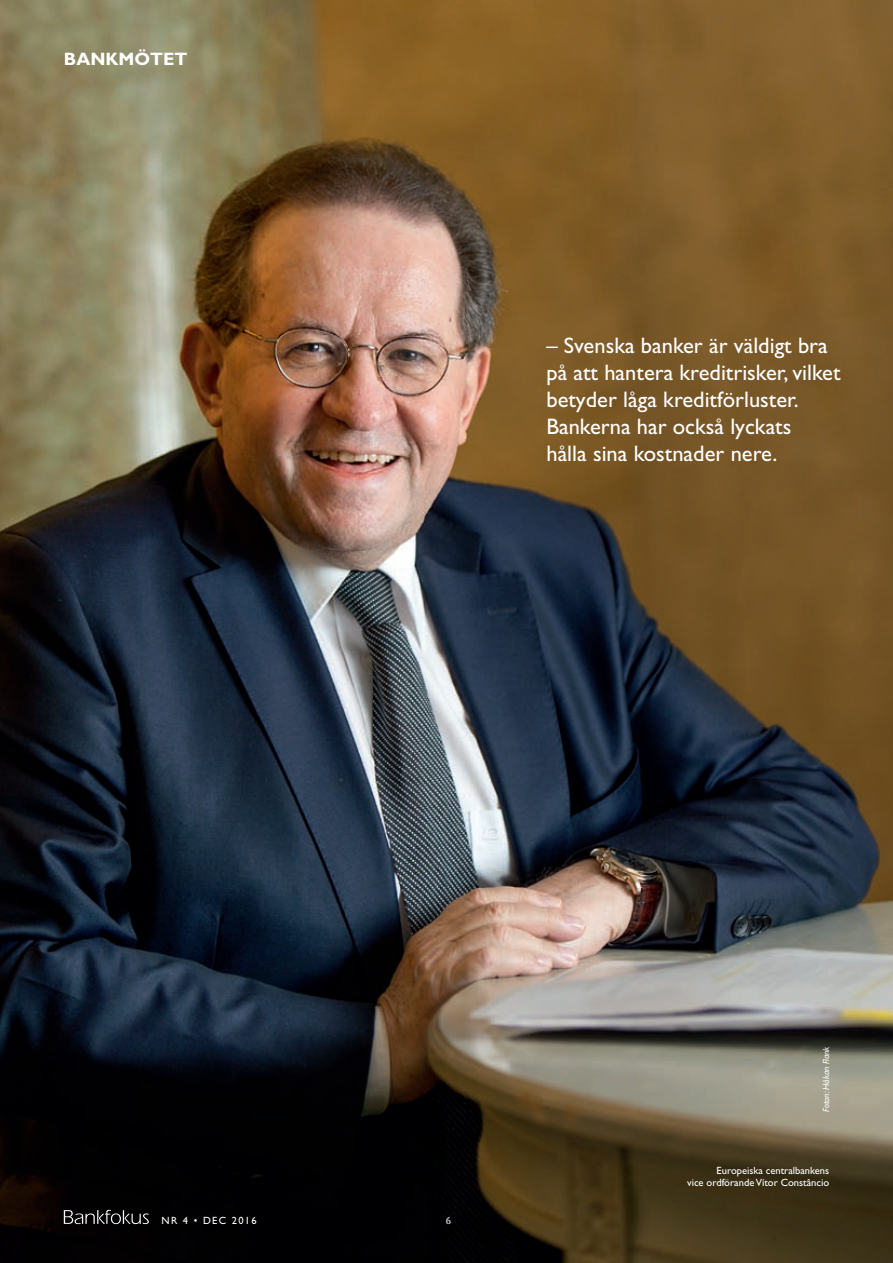
<style>
.page{position:relative;width:893px;height:1263px;background:#fff}
.page>*{position:absolute;margin:0;border:0;box-sizing:border-box;transform-origin:0 0}
.t1{font:22.5px/27px "Gill Sans";color:#fff}
.t2{font:700 18px "Gill Sans";color:#fff}
.t3{font:10.5px/12px "Gill Sans";color:#fff;text-align:right}
.t4{font:10.5px "Gill Sans";letter-spacing:.125em;color:#fff}
.t5{font:italic 9px "Gill Sans";color:#fff}
</style>
<div class="page">
<img style="left:0;top:0;width:893px;height:1263px">
<svg style="left:64px;top:1210px;width:85px;height:14px"></svg>
<p class="t2" style="left:64px;top:48px;width:125px">BANKMÖTET</p>
<p class="t1" style="left:546px;top:332px;width:296px">– Svenska banker är väldigt bra på att hantera kreditrisker, vilket betyder låga kreditförluster.<br>Bankerna har också lyckats<br>hålla sina kostnader nere.</p>
<p class="t4" style="left:162px;top:1214px;width:97px">NR 4 • DEC 2016</p>
<p class="t3" style="left:446px;top:1214px;width:7px">6</p>
<p class="t5" style="left:821px;top:1112px;width:67px;rotate:-90deg">Foton: Håkan Flank</p>
<p class="t3" style="left:687px;top:1165px;width:144px">Europeiska centralbankens<br>vice ordförande Vítor Constâncio</p>
</div>
